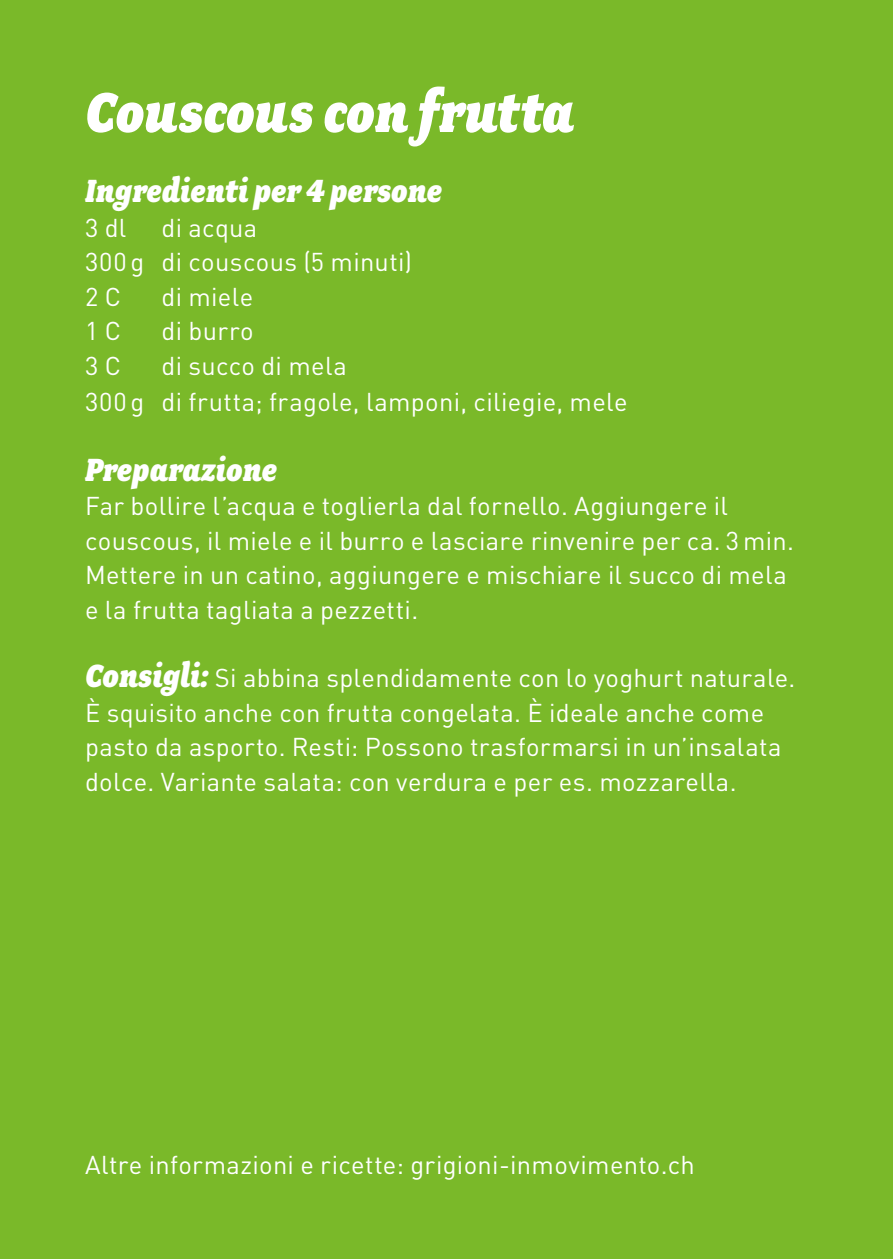
<style>
.page{position:relative;width:893px;height:1259px;background:#7ab929}
.page>*{position:absolute;margin:0;border:0;box-sizing:border-box;transform-origin:0 0}
.t1{font:italic 900 63px "Fairplex Narrow";color:#fff}
.t2{font:italic 900 36px "Fairplex Narrow";color:#fff}
.t3{font:25.5px/34.5px "DIN";letter-spacing:.015em;color:#fff}
.s1{font-family:"Fairplex Narrow";font-weight:900;font-style:italic;font-size:36px}
</style>
<div class="page">
<h1 class="t1" style="left:85px;top:76px;width:490px">Couscous con frutta</h1>
<h2 class="t2" style="left:85px;top:170px;width:359px">Ingredienti per 4 persone</h2>
<p class="t3" style="left:85px;top:210px;width:43px">3 dl</p>
<p class="t3" style="left:85px;top:210px;width:329px;text-indent:77px">di acqua<br>300 g di couscous (5 minuti)<br>2 C</p>
<p class="t3" style="left:162px;top:279px;width:93px">di miele</p>
<p class="t3" style="left:85px;top:313px;width:37px">1 C</p>
<p class="t3" style="left:162px;top:313px;width:94px">di burro</p>
<p class="t3" style="left:85px;top:348px;width:37px">3 C</p>
<p class="t3" style="left:85px;top:347px;width:544px;line-height:36px;text-indent:77px">di succo di mela<br>300 g di frutta; fragole, lamponi, ciliegie, mele</p>
<h2 class="t2" style="left:85px;top:448px;width:194px">Preparazione</h2>
<p class="t3" style="left:85px;top:488px;width:711px">Far bollire l’acqua e toglierla dal fornello. Aggiungere il couscous, il miele e il burro e lasciare rinvenire per ca. 3 min.<br>Mettere in un catino, aggiungere e mischiare il succo di mela e la frutta tagliata a pezzetti.</p>
<p class="t3" style="left:85px;top:660px;width:712px"><span class="s1">Consigli:</span> Si abbina splendidamente con lo yoghurt naturale.<br>È squisito anche con frutta congelata. È ideale anche come pasto da asporto. Resti: Possono trasformarsi in un’insalata dolce. Variante salata: con verdura e per es. mozzarella.</p>
<p class="t3" style="left:85px;top:1147px;width:611px">Altre informazioni e ricette: grigioni-inmovimento.ch</p>
</div>
